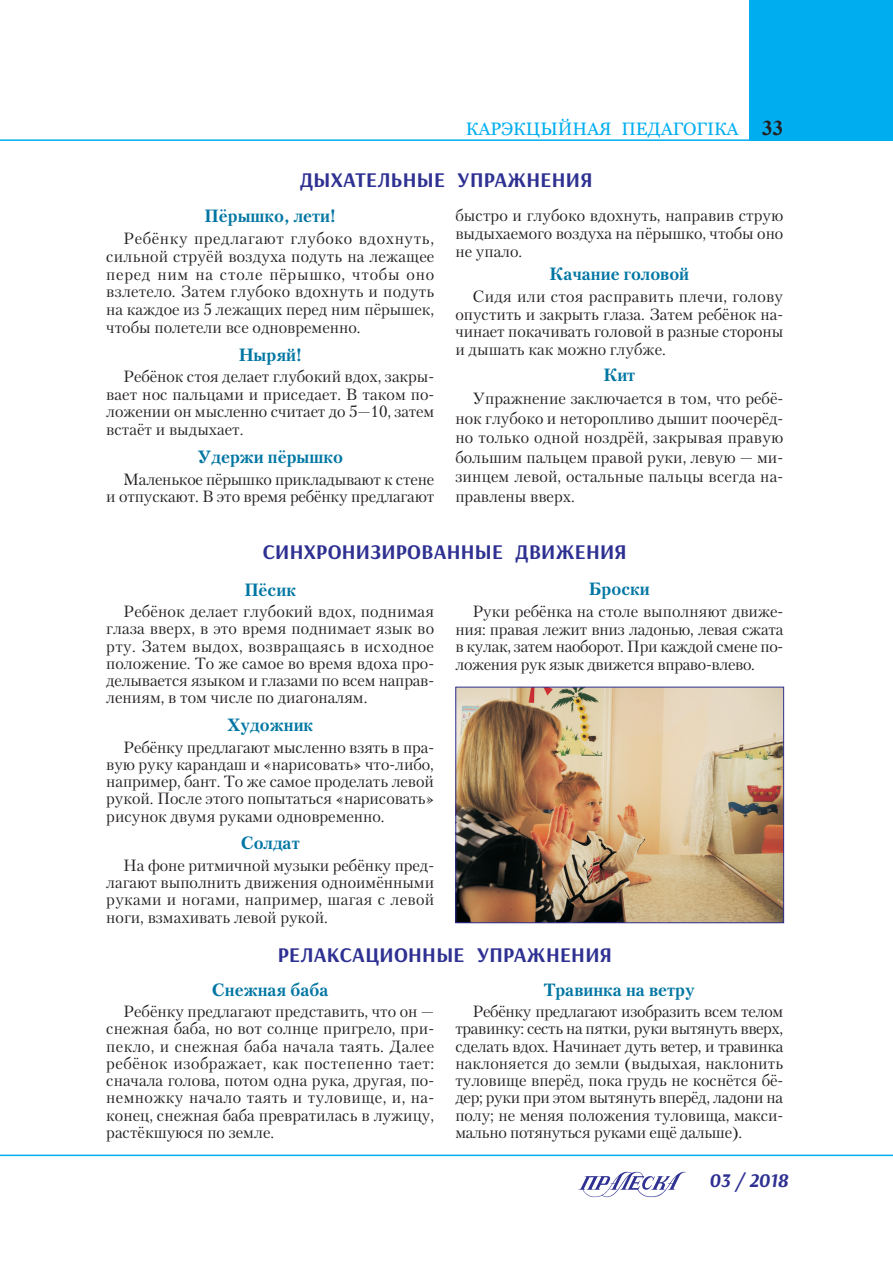
<style>
.page{position:relative;width:893px;height:1263px;background:#fff}
.page>*{position:absolute;margin:0;border:0;box-sizing:border-box;transform-origin:0 0}
.Подзаголовок{font:700 21px "Arsenal";letter-spacing:.015em;color:#2e3092}
.t1{font:700 21px "Times New Roman";color:#231f20}
.t2{font:italic 700 19.5px "Arsenal";color:#2e3092}
.Рубрика{font:18px "Georgia";color:#00aeef}
.Центр_цвет{font:700 17.7px "Petersburg C";color:#0076a3}
.Текст{font:16.2px/17.2px "Petersburg C";letter-spacing:-.005em;color:#231f20;text-align:justify}
</style>
<div class="page">
<img style="left:457px;top:689px;width:325px;height:232px">
<div style="left:455px;top:687px;width:329px;height:236px;border:1px solid #2e3092"></div>
<hr style="left:0;top:1154px;width:893px;height:2px;background:#00aeef">
<svg style="left:578px;top:1171px;width:107px;height:26px"></svg>
<div style="left:750px;top:1px;width:143px;height:140px;background:#00aeef"></div>
<hr style="left:0;top:139px;width:890px;height:2px;background:#00aeef">
<p class="Рубрика" style="left:466px;top:118px;width:13px">кар</p>
<p class="Рубрика" style="left:501px;top:118px;width:226px">экцыйная педагогіка</p>
<p class="t1" style="left:762px;top:114px;width:23px">33</p>
<p class="Подзаголовок" style="left:300px;top:166px;width:56px">Дыхател</p>
<p class="Подзаголовок" style="left:391px;top:166px;width:27px">ьные</p>
<p class="Подзаголовок" style="left:457px;top:166px;width:15px">упражнения</p>
<p class="Центр_цвет" style="left:205px;top:206px;width:133px">Пёрышко, лети!</p>
<p class="Текст" style="left:106px;top:230px;width:330px;line-height:17.7px;text-indent:17px">Ребёнку предлагают глубоко вдохнуть, сильной струёй воздуха подуть на лежащее перед ним на столе пёрышко, чтобы оно взлетело. Затем глубоко вдохнуть и подуть на каждое из 5 лежащих перед ним пёрышек, чтобы полетели все одновременно.</p>
<p class="Центр_цвет" style="left:239px;top:344px;width:64px">Ныряй!</p>
<p class="Текст" style="left:106px;top:368px;width:330px;text-indent:17px">Ребёнок стоя делает глубокий вдох, закры&shy;вает нос пальцами и приседает. В таком по&shy;ложении он мысленно считает до 5—10, затем встаёт и выдыхает.</p>
<p class="Центр_цвет" style="left:197px;top:446px;width:147px">Удержи пёрышко</p>
<p class="Текст" style="left:106px;top:470px;width:330px;line-height:17.7px;text-align:right">Маленькое пёрышко прикладывают к стене<br>и отпускают. В это время ребёнку предлагают</p>
<p class="Текст" style="left:455px;top:206px;width:329px;line-height:17.7px">быстро и глубоко вдохнуть, направив струю выдыхаемого воздуха на пёрышко, чтобы оно не упало.</p>
<p class="Центр_цвет" style="left:549px;top:264px;width:141px">Качание головой</p>
<p class="Текст" style="left:455px;top:287px;width:329px;line-height:17.7px;text-indent:17px">Сидя или стоя расправить плечи, голову опустить и закрыть глаза. Затем ребёнок на&shy;чинает покачивать головой в разные стороны и дышать как можно глубже.</p>
<p class="Центр_цвет" style="left:603px;top:364px;width:33px">Кит</p>
<p class="Текст" style="left:455px;top:389px;width:329px;line-height:19.5px;text-indent:17px">Упражнение заключается в том, что ребё&shy;нок глубоко и неторопливо дышит поочерёд&shy;но только одной ноздрёй, закрывая правую большим пальцем правой руки, левую — ми&shy;зинцем левой, остальные пальцы всегда на&shy;правлены вверх.</p>
<p class="Подзаголовок" style="left:263px;top:539px;width:68px">Синхронизиро</p>
<p class="Подзаголовок" style="left:421px;top:539px;width:27px">ванные</p>
<p class="Подзаголовок" style="left:515px;top:539px;width:41px">движения</p>
<p class="Центр_цвет" style="left:244px;top:579px;width:53px">Пёсик</p>
<p class="Текст" style="left:106px;top:603px;width:329px;text-indent:17px">Ребёнок делает глубокий вдох, поднимая глаза вверх, в это время поднимает язык во рту. Затем выдох, возвращаясь в исходное положение. То же самое во время вдоха про&shy;делывается языком и глазами по всем направ&shy;лениям, в том числе по диагоналям.</p>
<p class="Центр_цвет" style="left:227px;top:715px;width:88px">Художник</p>
<p class="Текст" style="left:106px;top:738px;width:329px;text-indent:17px">Ребёнку предлагают мысленно взять в пра&shy;вую руку карандаш и «нарисовать» что-либо, например, бант. То же самое проделать левой рукой. После этого попытаться «нарисовать» рисунок двумя руками одновременно.</p>
<p class="Центр_цвет" style="left:241px;top:833px;width:60px">Солдат</p>
<p class="Текст" style="left:106px;top:856px;width:329px;text-indent:17px">На фоне ритмичной музыки ребёнку пред&shy;лагают выполнить движения одноимёнными руками и ногами, например, шагая с левой ноги, взмахивать левой рукой.</p>
<p class="Центр_цвет" style="left:589px;top:579px;width:62px">Броски</p>
<p class="Текст" style="left:455px;top:602px;width:329px;line-height:17.7px;text-indent:17px">Руки ребёнка на столе выполняют движе&shy;ния: правая лежит вниз ладонью, левая сжата в кулак, затем наоборот. При каждой смене по&shy;ложения рук язык движется вправо-влево.</p>
<p class="Подзаголовок" style="left:278px;top:942px;width:25px">Релакса</p>
<p class="Подзаголовок" style="left:365px;top:942px;width:30px">ционные</p>
<p class="Подзаголовок" style="left:477px;top:942px;width:15px">упражнения</p>
<p class="Центр_цвет" style="left:212px;top:979px;width:118px">Снежная баба</p>
<p class="Текст" style="left:106px;top:1002px;width:329px;text-indent:17px">Ребёнку предлагают представить, что он — снежная баба, но вот солнце пригрело, при&shy;пекло, и снежная баба начала таять. Далее ребёнок изображает, как постепенно тает: сначала голова, потом одна рука, другая, по&shy;немножку начало таять и туловище, и, на&shy;конец, снежная баба превратилась в лужицу, растёкшуюся по земле.</p>
<p class="Центр_цвет" style="left:544px;top:979px;width:152px">Травинка на ветру</p>
<p class="Текст" style="left:455px;top:1002px;width:329px;text-indent:17px">Ребёнку предлагают изобразить всем телом травинку: сесть на пятки, руки вытянуть вверх, сделать вдох. Начинает дуть ветер, и травинка наклоняется до земли (выдыхая, наклонить туловище вперёд, пока грудь не коснётся бё&shy;дер; руки при этом вытянуть вперёд, ладони на полу; не меняя положения туловища, макси&shy;мально потянуться руками ещё дальше).</p>
<p class="t2" style="left:709px;top:1168px;width:80px">03 / 2018</p>
</div>
